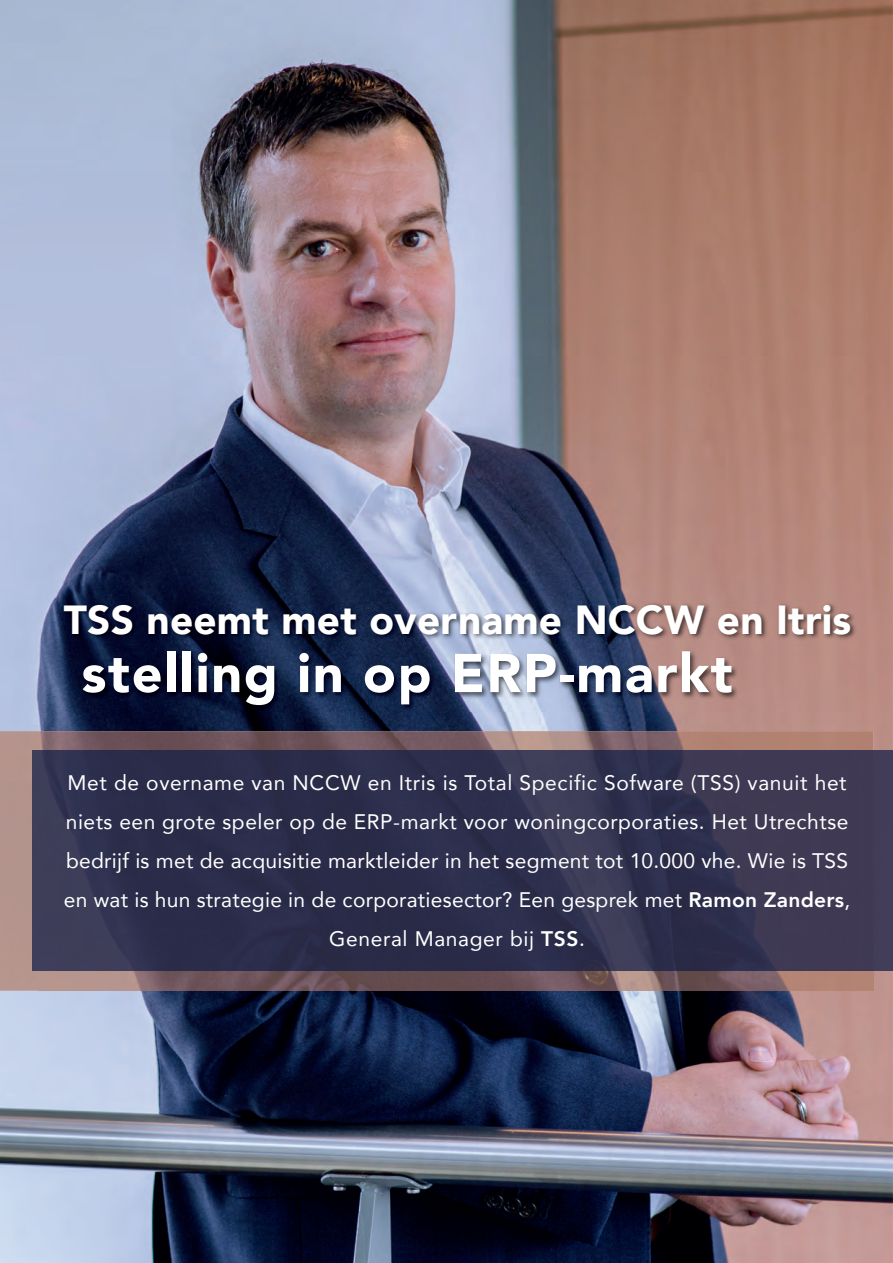
<style>
.page{position:relative;width:893px;height:1263px;background:#fff}
.page>*{position:absolute;margin:0;border:0;box-sizing:border-box;transform-origin:0 0}
.t1{font:900 54px "Avenir";letter-spacing:.03em;color:#fff}
.t2{font:900 40.5px "Avenir";letter-spacing:.005em;color:#fff}
.t3{font:21px/39px "Avenir";letter-spacing:.025em;color:#fff;text-align:center}
.s1{font-weight:800}
</style>
<div class="page">
<img style="left:0;top:0;width:893px;height:1263px">
<img style="left:61px;top:602px;width:796px;height:110px">
<img style="left:0;top:731px;width:873px;height:52px">
<div style="left:0;top:783px;width:39px;height:208px;background:#b3948d"></div>
<img style="left:39px;top:971px;width:834px;height:20px">
<img style="left:33px;top:751px;width:860px;height:220px">
<h2 class="t2" style="left:64px;top:585px;width:789px">TSS neemt met overname NCCW en Itris</h2>
<h1 class="t1" style="left:81px;top:627px;width:653px">stelling in op ERP-markt</h1>
<p class="t3" style="left:64px;top:762px;width:788px">Met de overname van NCCW en Itris is Total Specific Sofware (TSS) vanuit het niets een grote speler op de ERP-markt voor woningcorporaties. Het Utrechtse bedrijf is met de acquisitie marktleider in het segment tot 10.000 vhe. Wie is TSS en wat is hun strategie in de corporatiesector? Een gesprek met <span class="s1">Ramon Zanders</span>, General Manager bij <span class="s1">TSS</span>.</p>
</div>
